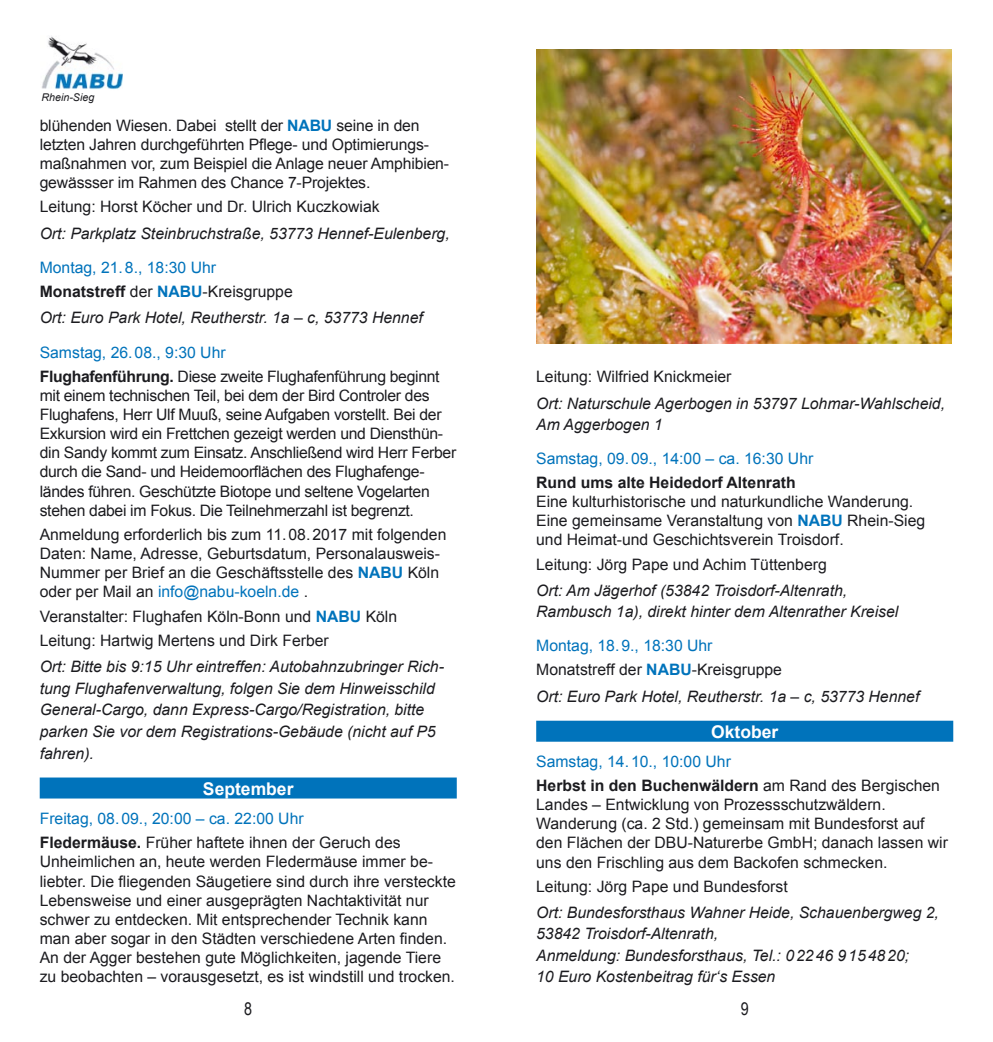
<style>
.page{position:relative;width:993px;height:1042px;background:#fff}
.page>*{position:absolute;margin:0;border:0;box-sizing:border-box;transform-origin:0 0}
.Monat{font:700 17.5px "Arial";color:#fff}
.t1{font:17.5px "Arial Narrow";color:#1b1b1f}
.Fließtext{font:15.75px/19.2px "Arial";color:#1b1b1f}
.Ort{font:italic 15.75px/21.5px "Arial";color:#1b1b1f}
.Fließtext-2{font:15.75px/19.2px "Arial";letter-spacing:-.02em;color:#1b1b1f}
.Datum{font:15.75px "Arial";color:#0073bb}
.t2{font:italic 10.67px "Arial";color:#1b1b1f}
.s1{font-weight:700;color:#0073bb}
.s2{font-weight:700}
.s3{color:#0073bb}
</style>
<div class="page">
<img style="left:41px;top:36px;width:82px;height:54px">
<div style="left:40px;top:777px;width:416px;height:21px;background:#0073bb"></div>
<div style="left:536px;top:721px;width:416px;height:21px;background:#0073bb"></div>
<img style="left:536px;top:50px;width:415px;height:294px">
<p class="t2" style="left:42px;top:91px;width:54px">Rhein-Sieg</p>
<p class="Fließtext" style="left:40px;top:116px;width:411px">blühenden Wiesen. Dabei stellt der <span class="s1">NABU</span> seine in den letzten Jahren durchgeführten Pflege- und Optimierungs&shy;maßnahmen vor, zum Beispiel die Anlage neuer Amphibien&shy;gewässser im Rahmen des Chance 7-Projektes.</p>
<p class="Fließtext" style="left:40px;top:197px;width:341px">Leitung: Horst Köcher und Dr. Ulrich Kuczkowiak</p>
<p class="Ort" style="left:40px;top:223px;width:411px">Ort: Parkplatz Steinbruchstraße, 53773 Hennef-Eulenberg,</p>
<p class="Datum" style="left:40px;top:257px;width:178px">Montag, 21. 8., 18:30 Uhr</p>
<p class="Fließtext" style="left:40px;top:282px;width:254px"><span class="s2">Monatstreff</span> der <span class="s1">NABU</span>-Kreisgruppe</p>
<p class="Ort" style="left:40px;top:307px;width:384px">Ort: Euro Park Hotel, Reutherstr. 1a – c, 53773 Hennef</p>
<p class="Datum" style="left:40px;top:342px;width:187px">Samstag, 26. 08., 9:30 Uhr</p>
<p class="Fließtext-2" style="left:40px;top:367px;width:418px"><span class="s2">Flughafenführung.</span> Diese zweite Flughafenführung beginnt mit einem technischen Teil, bei dem der Bird Controler des Flughafens, Herr Ulf Muuß, seine Aufgaben vorstellt. Bei der Exkursion wird ein Frettchen gezeigt werden und Diensthün&shy;din Sandy kommt zum Einsatz. Anschließend wird Herr Ferber durch die Sand- und Heidemoorflächen des Flughafenge&shy;ländes führen. Geschützte Biotope und seltene Vogelarten stehen dabei im Fokus. Die Teilnehmerzahl ist begrenzt.</p>
<p class="Fließtext" style="left:40px;top:525px;width:408px">Anmeldung erforderlich bis zum 11. 08. 2017 mit folgenden Daten: Name, Adresse, Geburtsdatum, Personalausweis-Nummer per Brief an die Geschäftsstelle des <span class="s1">NABU</span> Köln oder per Mail an <span class="s3">info@nabu-koeln.de</span> .</p>
<p class="Fließtext" style="left:40px;top:606px;width:359px">Veranstalter: Flughafen Köln-Bonn und <span class="s1">NABU</span> Köln</p>
<p class="Fließtext" style="left:40px;top:631px;width:290px">Leitung: Hartwig Mertens und Dirk Ferber</p>
<p class="Ort" style="left:40px;top:656px;width:405px">Ort: Bitte bis 9:15 Uhr eintreffen: Autobahnzubringer Rich&shy;tung Flughafenverwaltung, folgen Sie dem Hinweisschild General-Cargo, dann Express-Cargo/Registration, bitte parken Sie vor dem Registrations-Gebäude (nicht auf P5 fahren).</p>
<p class="Monat" style="left:203px;top:777px;width:92px">September</p>
<p class="Datum" style="left:40px;top:808px;width:265px">Freitag, 08. 09., 20:00 – ca. 22:00 Uhr</p>
<p class="Fließtext" style="left:40px;top:833px;width:417px"><span class="s2">Fledermäuse.</span> Früher haftete ihnen der Geruch des Unheimlichen an, heute werden Fledermäuse immer be&shy;liebter. Die fliegenden Säugetiere sind durch ihre versteckte Lebensweise und einer ausgeprägten Nachtaktivität nur schwer zu entdecken. Mit entsprechender Technik kann man aber sogar in den Städten verschiedene Arten finden.<br>An der Agger bestehen gute Möglichkeiten, jagende Tiere zu beobachten – vorausgesetzt, es ist windstill und trocken.</p>
<p class="Fließtext" style="left:536px;top:367px;width:197px">Leitung: Wilfried Knickmeier</p>
<p class="Ort" style="left:536px;top:393px;width:410px">Ort: Naturschule Agerbogen in 53797 Lohmar-Wahlscheid,<br>Am Aggerbogen 1</p>
<p class="Datum" style="left:536px;top:448px;width:278px">Samstag, 09. 09., 14:00 – ca. 16:30 Uhr</p>
<p class="Fließtext" style="left:536px;top:473px;width:390px"><span class="s2">Rund ums alte Heidedorf Altenrath<br></span>Eine kulturhistorische und naturkundliche Wanderung.<br>Eine gemeinsame Veranstaltung von <span class="s1">NABU</span> Rhein-Sieg und Heimat-und Geschichtsverein Troisdorf.</p>
<p class="Fließtext" style="left:536px;top:554px;width:292px">Leitung: Jörg Pape und Achim Tüttenberg</p>
<p class="Ort" style="left:536px;top:580px;width:363px">Ort: Am Jägerhof (53842 Troisdorf-Altenrath,<br>Rambusch 1a), direkt hinter dem Altenrather Kreisel</p>
<p class="Datum" style="left:536px;top:635px;width:178px">Montag, 18. 9., 18:30 Uhr</p>
<p class="Fließtext" style="left:536px;top:660px;width:247px">Monatstreff der <span class="s1">NABU</span>-Kreisgruppe</p>
<p class="Ort" style="left:536px;top:686px;width:384px">Ort: Euro Park Hotel, Reutherstr. 1a – c, 53773 Hennef</p>
<p class="Monat" style="left:711px;top:720px;width:69px">Oktober</p>
<p class="Datum" style="left:536px;top:751px;width:196px">Samstag, 14. 10., 10:00 Uhr</p>
<p class="Fließtext" style="left:536px;top:776px;width:413px"><span class="s2">Herbst in den Buchenwäldern</span> am Rand des Bergischen Landes – Entwicklung von Prozessschutzwäldern.<br>Wanderung (ca. 2 Std.) gemeinsam mit Bundesforst auf den Flächen der DBU-Naturerbe GmbH; danach lassen wir uns den Frischling aus dem Backofen schmecken.</p>
<p class="Fließtext" style="left:536px;top:876px;width:253px">Leitung: Jörg Pape und Bundesforst</p>
<p class="Ort" style="left:536px;top:902px;width:404px">Ort: Bundesforsthaus Wahner Heide, Schauenbergweg 2, 53842 Troisdorf-Altenrath,<br>Anmeldung: Bundesforsthaus, Tel.: 0 22 46 9 15 48 20;<br>10 Euro Kostenbeitrag für‘s Essen</p>
<p class="t1" style="left:244px;top:996px;width:9px">8</p>
<p class="t1" style="left:740px;top:996px;width:9px">9</p>
</div>
